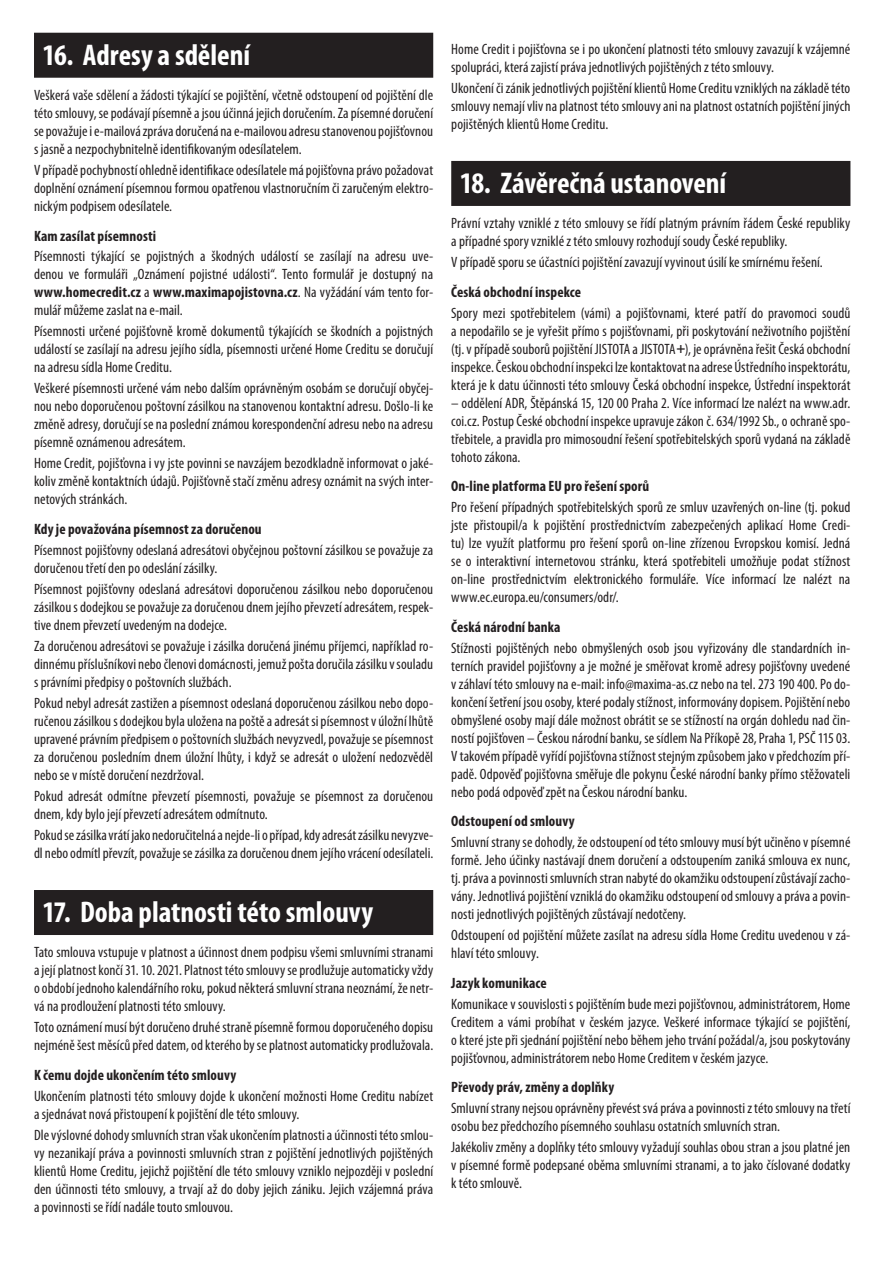
<style>
.page{position:relative;width:893px;height:1263px;background:#fff}
.page>*{position:absolute;margin:0;border:0;box-sizing:border-box;transform-origin:0 0}
.t1{font:700 condensed 30px "Myriad Pro";color:#fff}
.t2{font:condensed 15px/18px "Myriad Pro";letter-spacing:.005em;color:#231f20;text-align:justify}
.t3{font:700 condensed 15px "Myriad Pro";letter-spacing:.005em;color:#231f20}
.s1{font-weight:700}
</style>
<div class="page">
<div style="left:34px;top:33px;width:399px;height:45px;background:#231f20"></div>
<div style="left:34px;top:890px;width:399px;height:45px;background:#231f20"></div>
<div style="left:451px;top:161px;width:399px;height:45px;background:#231f20"></div>
<h1 class="t1" style="left:43px;top:39px;width:209px">16. Adresy a sdělení</h1>
<p class="t2" style="left:34px;top:86px;width:401px">Veškerá vaše sdělení a žádosti týkající se pojištění, včetně odstoupení od pojištění dle této smlouvy, se podávají písemně ajsou účinná jejich doručením. Za písemné doručení se považuje ie-mailová zpráva doručená nae-mailovou adresu stanovenou pojišťovnou s jasně a nezpochybnitelně identifikovaným odesílatelem.</p>
<p class="t2" style="left:34px;top:161px;width:401px">V případě pochybností ohledně identifikace odesílatele má pojišťovna právo požadovat doplnění oznámení písemnou formou opatřenou vlastnoručním či zaručeným elektro&shy;nickým podpisem odesílatele.</p>
<p class="t3" style="left:34px;top:227px;width:124px">Kamzasílat písemnosti</p>
<p class="t2" style="left:34px;top:248px;width:401px">Písemnosti týkající se pojistných a škodných událostí se zasílají na adresu uve&shy;denou ve formuláři „Oznámení pojistné události“. Tento formulář je dostupný na <span class="s1">www.homecredit.cz</span> a <span class="s1">www.maximapojistovna.cz</span>. Na vyžádání vám tento for&shy;mulář můžeme zaslat nae-mail.</p>
<p class="t2" style="left:34px;top:323px;width:401px">Písemnosti určené pojišťovně kromě dokumentů týkajících se škodních a pojistných událostí se zasílají na adresu jejího sídla, písemnosti určené Home Creditu se doručují naadresu sídla Home Creditu.</p>
<p class="t2" style="left:34px;top:380px;width:401px">Veškeré písemnosti určené vám nebo dalším oprávněným osobám se doručují obyčej&shy;nou nebo doporučenou poštovní zásilkou na stanovenou kontaktní adresu. Došlo-li ke změně adresy, doručují se na poslední známou korespondenční adresu nebo na adresu písemně oznámenou adresátem.</p>
<p class="t2" style="left:34px;top:455px;width:401px">Home Credit, pojišťovna i vy jste povinni se navzájem bezodkladně informovat o jaké&shy;koliv změně kontaktních údajů. Pojišťovně stačí změnu adresy oznámit na svých inter&shy;netových stránkách.</p>
<p class="t3" style="left:34px;top:521px;width:229px">Kdyje považována písemnostza doručenou</p>
<p class="t2" style="left:34px;top:541px;width:401px">Písemnost pojišťovny odeslaná adresátovi obyčejnou poštovní zásilkou se považuje za doručenou třetí den po odeslání zásilky.</p>
<p class="t2" style="left:34px;top:580px;width:401px">Písemnost pojišťovny odeslaná adresátovi doporučenou zásilkou nebo doporučenou zásilkou sdodejkou se považuje za doručenou dnem jejího převzetí adresátem, respek&shy;tive dnem převzetí uvedeným nadodejce.</p>
<p class="t2" style="left:34px;top:637px;width:401px">Za doručenou adresátovi se považuje i zásilka doručená jinému příjemci, například ro&shy;dinnému příslušníkovi nebo členovi domácnosti, jemuž pošta doručila zásilku vsouladu správními předpisy opoštovních službách.</p>
<p class="t2" style="left:34px;top:694px;width:401px">Pokud nebyl adresát zastižen a písemnost odeslaná doporučenou zásilkou nebo dopo&shy;ručenou zásilkou sdodejkou byla uložena napoště aadresát si písemnost vúložní lhůtě upravené právním předpisem opoštovních službách nevyzvedl, považuje se písemnost za doručenou posledním dnem úložní lhůty, i když se adresát o uložení nedozvěděl nebo se v místě doručení nezdržoval.</p>
<p class="t2" style="left:34px;top:787px;width:401px">Pokud adresát odmítne převzetí písemnosti, považuje se písemnost za doručenou dnem, kdy bylo její převzetí adresátem odmítnuto.</p>
<p class="t2" style="left:34px;top:826px;width:401px">Pokud se zásilka vrátí jako nedoručitelná a nejde-li opřípad, kdy adresát zásilku nevyzve&shy;dl nebo odmítl převzít, považuje se zásilka za doručenou dnem jejího vrácení odesílateli.</p>
<h1 class="t1" style="left:43px;top:896px;width:332px">17. Doba platnosti této smlouvy</h1>
<p class="t2" style="left:34px;top:944px;width:401px">Tato smlouva vstupuje v platnost a účinnost dnem podpisu všemi smluvními stranami ajejí platnost končí 31. 10. 2021. Platnost této smlouvy se prodlužuje automaticky vždy oobdobí jednoho kalendářního roku, pokud některá smluvní strana neoznámí, že netr&shy;vá naprodloužení platnosti této smlouvy.</p>
<p class="t2" style="left:34px;top:1019px;width:401px">Toto oznámení musí být doručeno druhé straně písemně formou doporučeného dopisu nejméně šest měsíců před datem, od kterého by se platnost automaticky prodlužovala.</p>
<p class="t3" style="left:34px;top:1066px;width:204px">K čemu dojde ukončenímtéto smlouvy</p>
<p class="t2" style="left:34px;top:1087px;width:401px">Ukončením platnosti této smlouvy dojde k ukončení možnosti Home Creditu nabízet asjednávat nová přistoupení kpojištění dle této smlouvy.</p>
<p class="t2" style="left:34px;top:1126px;width:401px">Dle výslovné dohody smluvních stran však ukončením platnosti aúčinnosti této smlou&shy;vy nezanikají práva a povinnosti smluvních stran z pojištění jednotlivých pojištěných klientů Home Creditu, jejichž pojištění dle této smlouvy vzniklo nejpozději v poslední den účinnosti této smlouvy, a trvají až do doby jejich zániku. Jejich vzájemná práva apovinnosti se řídí nadále touto smlouvou.</p>
<p class="t2" style="left:451px;top:40px;width:401px">Home Credit i pojišťovna se i po ukončení platnosti této smlouvy zavazují k vzájemné spolupráci, která zajistí práva jednotlivých pojištěných z této smlouvy.</p>
<p class="t2" style="left:451px;top:79px;width:401px">Ukončení či zánik jednotlivých pojištění klientů Home Creditu vzniklých nazákladě této smlouvy nemají vliv naplatnost této smlouvy ani naplatnost ostatních pojištění jiných pojištěných klientů Home Creditu.</p>
<h1 class="t1" style="left:460px;top:167px;width:268px">18. Závěrečná ustanovení</h1>
<p class="t2" style="left:451px;top:215px;width:401px">Právní vztahy vzniklé z této smlouvy se řídí platným právním řádem České republiky apřípadné spory vzniklé z této smlouvy rozhodují soudy České republiky.</p>
<p class="t2" style="left:451px;top:254px;width:373px">V případě sporu se účastníci pojištění zavazují vyvinout úsilí ke smírnému řešení.</p>
<p class="t3" style="left:451px;top:283px;width:131px">Česká obchodní inspekce</p>
<p class="t2" style="left:451px;top:304px;width:401px">Spory mezi spotřebitelem (vámi) a pojišťovnami, které patří do pravomoci soudů a nepodařilo se je vyřešit přímo s pojišťovnami, při poskytování neživotního pojištění (tj.vpřípadě souborů pojištění JISTOTA aJISTOTA<span class="s1">+</span>), je oprávněna řešit Česká obchodní inspekce. Českou obchodní inspekci lze kontaktovat naadrese Ústředního inspektorátu, která je k datu účinnosti této smlouvy Česká obchodní inspekce, Ústřední inspektorát</p>
<p class="t2" style="left:451px;top:394px;width:401px">– oddělení ADR, Štěpánská 15, 120 00 Praha 2. Více informací lze nalézt na www.adr. coi.cz. Postup České obchodní inspekce upravuje zákon č. 634/1992 Sb., o ochraně spo&shy;třebitele, a pravidla pro mimosoudní řešení spotřebitelských sporů vydaná na základě tohoto zákona.</p>
<p class="t3" style="left:451px;top:478px;width:199px">On-line platforma EU pro řešenísporů</p>
<p class="t2" style="left:451px;top:498px;width:401px">Pro řešení případných spotřebitelských sporů ze smluv uzavřených on-line (tj. pokud jste přistoupil/a k pojištění prostřednictvím zabezpečených aplikací Home Credi&shy;tu) lze využít platformu pro řešení sporů on-line zřízenou Evropskou komisí. Jedná se o interaktivní internetovou stránku, která spotřebiteli umožňuje podat stížnost on-line prostřednictvím elektronického formuláře. Více informací lze nalézt na www.ec.europa.eu/consumers/odr/.</p>
<p class="t3" style="left:451px;top:618px;width:111px">Česká národní banka</p>
<p class="t2" style="left:451px;top:639px;width:401px">Stížnosti pojištěných nebo obmyšlených osob jsou vyřizovány dle standardních in&shy;terních pravidel pojišťovny a je možné je směřovat kromě adresy pojišťovny uvedené v záhlaví této smlouvy na e-mail: info@maxima-as.cz nebo na tel. 273 190 400. Po do&shy;končení šetření jsou osoby, které podaly stížnost, informovány dopisem. Pojištění nebo obmyšlené osoby mají dále možnost obrátit se se stížností na orgán dohledu nad čin&shy;ností pojišťoven – Českou národní banku, se sídlem Na Příkopě 28, Praha 1, PSČ 11503.<br>V takovém případě vyřídí pojišťovna stížnost stejným způsobem jako vpředchozím pří&shy;padě. Odpověď pojišťovna směřuje dle pokynu České národní banky přímo stěžovateli nebo podá odpověď zpět naČeskou národní banku.</p>
<p class="t3" style="left:451px;top:813px;width:125px">Odstoupení od smlouvy</p>
<p class="t2" style="left:451px;top:833px;width:401px">Smluvní strany se dohodly, že odstoupení od této smlouvy musí být učiněno vpísemné formě. Jeho účinky nastávají dnem doručení a odstoupením zaniká smlouva ex nunc, tj. práva apovinnosti smluvních stran nabyté dookamžiku odstoupení zůstávají zacho&shy;vány. Jednotlivá pojištění vzniklá dookamžiku odstoupení od smlouvy apráva apovin&shy;nosti jednotlivých pojištěných zůstávají nedotčeny.</p>
<p class="t2" style="left:451px;top:926px;width:401px">Odstoupení od pojištění můžete zasílat na adresu sídla Home Creditu uvedenou v zá&shy;hlaví této smlouvy.</p>
<p class="t3" style="left:451px;top:974px;width:97px">Jazyk komunikace</p>
<p class="t2" style="left:451px;top:995px;width:401px">Komunikace v souvislosti s pojištěním bude mezi pojišťovnou, administrátorem, Home Creditem a vámi probíhat v českém jazyce. Veškeré informace týkající se pojištění, o které jste při sjednání pojištění nebo během jeho trvání požádal/a, jsou poskytovány pojišťovnou, administrátorem nebo Home Creditem včeském jazyce.</p>
<p class="t3" style="left:451px;top:1079px;width:165px">Převody práv,změny a doplňky</p>
<p class="t2" style="left:451px;top:1099px;width:401px">Smluvní strany nejsou oprávněny převést svá práva apovinnosti ztéto smlouvy natřetí osobu bez předchozího písemného souhlasu ostatních smluvních stran.</p>
<p class="t2" style="left:451px;top:1138px;width:401px">Jakékoliv změny a doplňky této smlouvy vyžadují souhlas obou stran a jsou platné jen v písemné formě podepsané oběma smluvními stranami, a to jako číslované dodatky k této smlouvě.</p>
</div>
